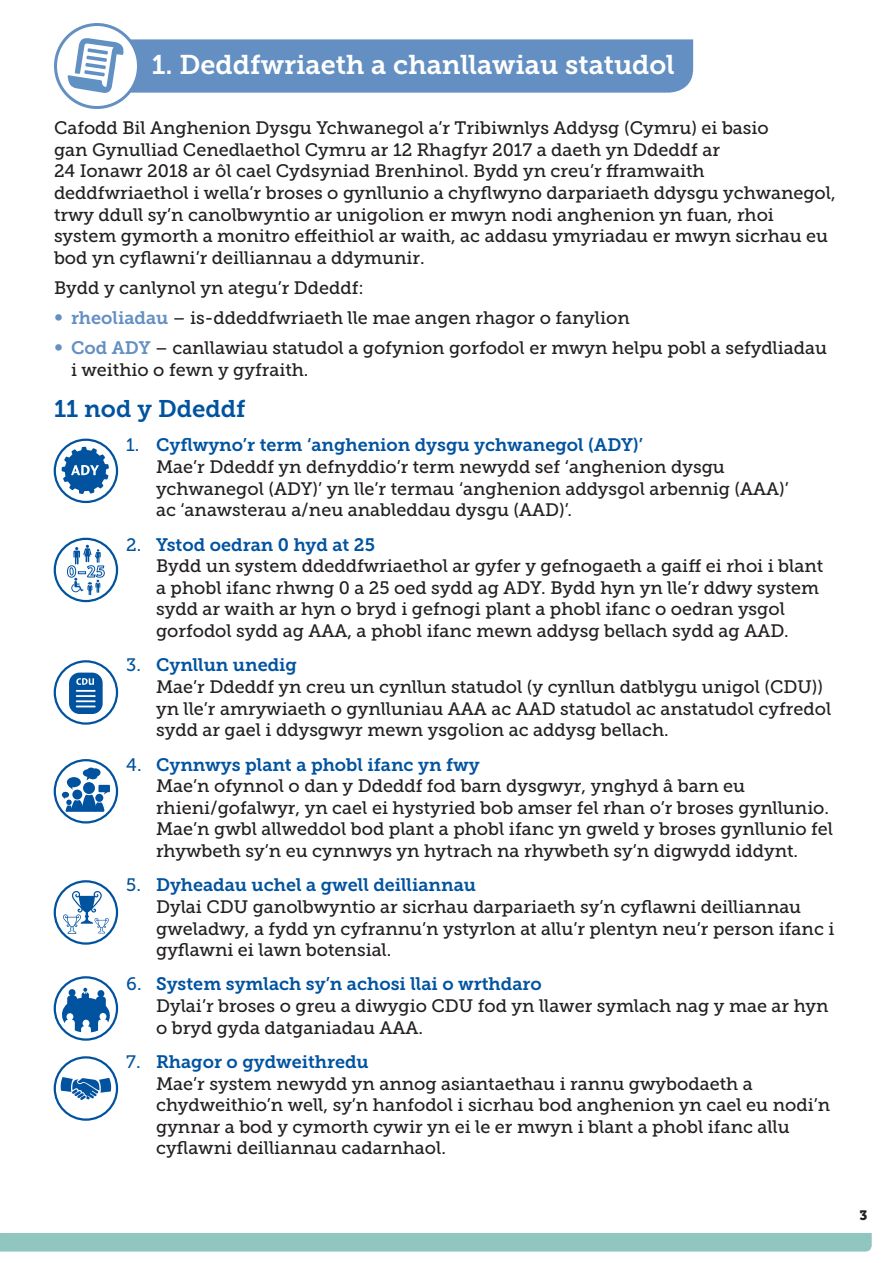
<style>
.page{position:relative;width:893px;height:1263px;background:#fff}
.page>*{position:absolute;margin:0;border:0;box-sizing:border-box;transform-origin:0 0}
.t1{font:27px "Museo Slab 700";color:#fff}
.t2{font:24px "Museo Slab 700";color:#0153a0}
.t3{font:18px/21.6px "Museo Slab 500";color:#231f20}
.t4{font:18px "Museo Slab 700";color:#0153a0}
.t5{font:13.5px "Museo Slab 900";color:#231f20}
.s1{font-family:"Helvetica";font-weight:300;color:#638fc3}
.s2{font-family:"Museo Slab 700";color:#638fc3}
.s3{font-family:"Museo Slab 500"}
</style>
<div class="page">
<div style="left:0;top:1233px;width:872px;height:18px;background:#91c5bf"></div>
<svg style="left:55px;top:539px;width:62px;height:62px"></svg>
<div style="left:54px;top:538px;width:64px;height:64px;border:2px solid #0153a0;border-radius:50%"></div>
<svg style="left:67px;top:545px;width:38px;height:50px"></svg>
<svg style="left:55px;top:881px;width:62px;height:62px"></svg>
<div style="left:54px;top:880px;width:64px;height:65px;border:2px solid #0153a0;border-radius:50%"></div>
<svg style="left:63px;top:891px;width:46px;height:43px"></svg>
<svg style="left:55px;top:760px;width:62px;height:62px"></svg>
<div style="left:54px;top:759px;width:64px;height:64px;border:2px solid #0153a0;border-radius:50%"></div>
<svg style="left:62px;top:768px;width:48px;height:44px"></svg>
<svg style="left:55px;top:977px;width:62px;height:62px"></svg>
<div style="left:54px;top:976px;width:64px;height:65px;border:2px solid #0153a0;border-radius:50%"></div>
<svg style="left:61px;top:988px;width:50px;height:44px"></svg>
<div style="left:54px;top:1056px;width:64px;height:65px;border:2px solid #0153a0;border-radius:50%"></div>
<svg style="left:60px;top:1077px;width:52px;height:23px"></svg>
<svg style="left:55px;top:440px;width:62px;height:62px"></svg>
<div style="left:54px;top:439px;width:64px;height:64px;border:2px solid #0153a0;border-radius:50%"></div>
<svg style="left:62px;top:447px;width:47px;height:47px"></svg>
<svg style="left:55px;top:661px;width:62px;height:62px"></svg>
<div style="left:54px;top:660px;width:64px;height:65px;border:2px solid #0153a0;border-radius:50%"></div>
<svg style="left:59px;top:665px;width:55px;height:56px"></svg>
<div style="left:59px;top:665px;width:55px;height:56px;border:1px solid #fff;border-radius:50%"></div>
<svg style="left:56px;top:25px;width:82px;height:82px"></svg>
<div style="left:54px;top:23px;width:86px;height:86px;border:3px solid #638fc3;border-radius:50%"></div>
<div style="left:62px;top:32px;width:73px;height:73px;background:#fff;border-radius:50%"></div>
<svg style="left:67px;top:37px;width:626px;height:58px;background:#799fcb"></svg>
<h1 class="t1" style="left:152px;top:50px;width:525px">1. Deddfwriaeth a chanllawiau statudol</h1>
<p class="t3" style="left:54px;top:117px;width:783px">Cafodd Bil Anghenion Dysgu Ychwanegol a’r Tribiwnlys Addysg (Cymru) ei basio<br>gan Gynulliad Cenedlaethol Cymru ar 12 Rhagfyr 2017 a daeth yn Ddeddf ar<br>24 Ionawr 2018 ar ôl cael Cydsyniad Brenhinol. Bydd yn creu’r fframwaith deddfwriaethol i wella’r broses o gynllunio a chyflwyno darpariaeth ddysgu ychwanegol, trwy ddull sy’n canolbwyntio ar unigolion er mwyn nodi anghenion yn fuan, rhoi system gymorth a monitro effeithiol ar waith, ac addasu ymyriadau er mwyn sicrhau eu bod yn cyflawni’r deilliannau a ddymunir.</p>
<p class="t3" style="left:54px;top:277px;width:311px">Bydd y canlynol yn ategu’r Ddeddf:</p>
<p class="t3" style="left:54px;top:307px;width:577px"><span class="s1">•</span> <span class="s2">rheoliadau</span> – is-ddeddfwriaeth lle mae angen rhagor o fanylion</p>
<p class="t3" style="left:71px;top:337px;width:758px;text-indent:-17px"><span class="s1">•</span> <span class="s2">Cod ADY</span> – canllawiau statudol a gofynion gorfodol er mwyn helpu pobl a sefydliadau i weithio o fewn y gyfraith.</p>
<h2 class="t2" style="left:54px;top:395px;width:193px">11 nod y Ddeddf</h2>
<p class="t4" style="left:126px;top:435px;width:518px"><span class="s3">1.</span> Cyflwyno’r term ‘anghenion dysgu ychwanegol (ADY)’</p>
<p class="t3" style="left:156px;top:456px;width:634px">Mae’r Ddeddf yn defnyddio’r term newydd sef ‘anghenion dysgu ychwanegol (ADY)’ yn lle’r termau ‘anghenion addysgol arbennig (AAA)’ ac ‘anawsterau a/neu anableddau dysgu (AAD)’.</p>
<p class="t4" style="left:126px;top:534px;width:250px"><span class="s3">2.</span> Ystod oedran 0 hyd at 25</p>
<p class="t3" style="left:156px;top:555px;width:669px">Bydd un system ddeddfwriaethol ar gyfer y gefnogaeth a gaiff ei rhoi i blant a phobl ifanc rhwng 0 a 25 oed sydd ag ADY. Bydd hyn yn lle’r ddwy system sydd ar waith ar hyn o bryd i gefnogi plant a phobl ifanc o oedran ysgol gorfodol sydd ag AAA, a phobl ifanc mewn addysg bellach sydd ag AAD.</p>
<p class="t4" style="left:126px;top:655px;width:172px"><span class="s3">3.</span> Cynllun unedig</p>
<p class="t3" style="left:156px;top:676px;width:677px">Mae’r Ddeddf yn creu un cynllun statudol (y cynllun datblygu unigol (CDU)) yn lle’r amrywiaeth o gynlluniau AAA ac AAD statudol ac anstatudol cyfredol sydd ar gael i ddysgwyr mewn ysgolion ac addysg bellach.</p>
<p class="t4" style="left:126px;top:754px;width:355px"><span class="s3">4.</span> Cynnwys plant a phobl ifanc yn fwy</p>
<p class="t3" style="left:156px;top:775px;width:679px">Mae’n ofynnol o dan y Ddeddf fod barn dysgwyr, ynghyd â barn eu rhieni/gofalwyr, yn cael ei hystyried bob amser fel rhan o’r broses gynllunio.<br>Mae’n gwbl allweddol bod plant a phobl ifanc yn gweld y broses gynllunio fel rhywbeth sy’n eu cynnwys yn hytrach na rhywbeth sy’n digwydd iddynt.</p>
<p class="t4" style="left:126px;top:875px;width:351px"><span class="s3">5.</span> Dyheadau uchel a gwell deilliannau</p>
<p class="t3" style="left:156px;top:896px;width:680px">Dylai CDU ganolbwyntio ar sicrhau darpariaeth sy’n cyflawni deilliannau gweladwy, a fydd yn cyfrannu’n ystyrlon at allu’r plentyn neu’r person ifanc i gyflawni ei lawn botensial.</p>
<p class="t4" style="left:126px;top:974px;width:417px"><span class="s3">6.</span> System symlach sy’n achosi llai o wrthdaro</p>
<p class="t3" style="left:156px;top:995px;width:674px">Dylai’r broses o greu a diwygio CDU fod yn llawer symlach nag y mae ar hyn o bryd gyda datganiadau AAA.</p>
<p class="t4" style="left:126px;top:1051px;width:244px"><span class="s3">7.</span> Rhagor o gydweithredu</p>
<p class="t3" style="left:156px;top:1073px;width:676px">Mae’r system newydd yn annog asiantaethau i rannu gwybodaeth a chydweithio’n well, sy’n hanfodol i sicrhau bod anghenion yn cael eu nodi’n gynnar a bod y cymorth cywir yn ei le er mwyn i blant a phobl ifanc allu cyflawni deilliannau cadarnhaol.</p>
<p class="t5" style="left:859px;top:1208px;width:9px">3</p>
</div>
